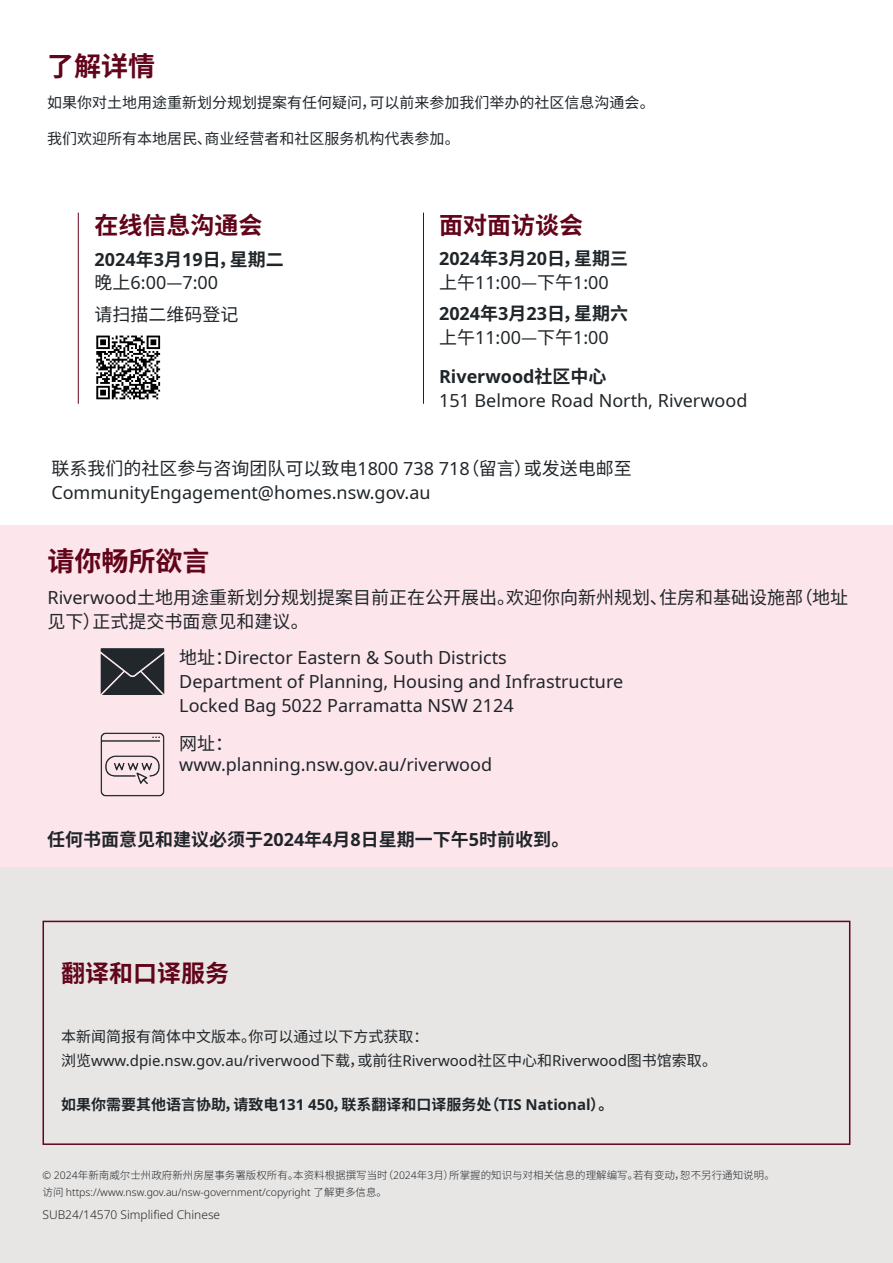
<style>
.page{position:relative;width:893px;height:1263px;background:#fff}
.page>*{position:absolute;margin:0;border:0;box-sizing:border-box;transform-origin:0 0}
.Heading_2__H2{font:700 27px "Noto Sans CJ Ksc";color:#62041a}
.Heading_2__H2-2{font:700 24px "Noto Sans CJ Ksc";color:#62041a}
.Bullets{font:18px/24px "Noto Sans";color:#1f2529}
.Bullets-2{font:18px/24px "Noto Sans CJ Ksc";color:#1f2529}
.Heading_3__H3{font:18px "Noto Sans";color:#1f2529}
.Heading_3__H3-2{font:700 18px "Noto Sans";color:#1f2529}
.Bullets-3{font:700 18px "Noto Sans CJ Ksc";color:#1f2529}
.Heading_2__H2-3{font:700 18px "Noto Sans";color:#1f2529}
.Heading_3__H3-3{font:18px "Noto Sans CJ Ksc";color:#1f2529}
.t1{font:15px "Noto Sans CJ Ksc";color:#1f2529}
.t2{font:15px "Noto Sans";color:#1f2529}
.t3{font:700 15px "Noto Sans CJ Ksc";color:#1f2529}
.Bullets-4{font:300 12px "Noto Sans";color:#1f2529}
.Bullets-5{font:300 10.5px/16.5px "Noto Sans CJ Ksc";color:#1f2529}
.s1{font-family:"Noto Sans CJ Ksc"}
.s2{font-family:"Noto Sans"}
</style>
<div class="page">
<div style="left:0;top:525px;width:893px;height:342px;background:#fce5eb"></div>
<img style="left:100px;top:648px;width:65px;height:47px">
<img style="left:100px;top:732px;width:65px;height:65px">
<div style="left:0;top:867px;width:893px;height:396px;background:#e8e6e5"></div>
<div style="left:43px;top:921px;width:807px;height:224px;border:2px solid #62041a"></div>
<svg style="left:97px;top:336px;width:63px;height:63px"></svg>
<div style="left:93px;top:332px;width:71px;height:71px;border:3px solid #fff"></div>
<hr style="left:78px;top:213px;width:1px;height:191px;background:#62041a">
<hr style="left:423px;top:213px;width:1px;height:191px;background:#62041a">
<h2 class="Heading_2__H2" style="left:47px;top:51px;width:109px">了解详情</h2>
<p class="t1" style="left:47px;top:94px;width:609px">如果你对土地用途重新划分规划提案有任何疑问，可以前来参加我们举办的社区信息沟通会。</p>
<p class="t1" style="left:47px;top:130px;width:414px">我们欢迎所有本地居民、商业经营者和社区服务机构代表参加。</p>
<h2 class="Heading_2__H2-2" style="left:95px;top:212px;width:169px">在线信息沟通会</h2>
<h2 class="Heading_2__H2-3" style="left:95px;top:247px;width:191px">2024<span class="s1">年</span>3<span class="s1">月</span>19<span class="s1">日，星期二</span></h2>
<h3 class="Heading_3__H3" style="left:95px;top:270px;width:125px"><span class="s1">晚上</span>6:00<span class="s1">—</span>7:00</h3>
<h3 class="Heading_3__H3-3" style="left:95px;top:304px;width:145px">请扫描二维码登记</h3>
<h2 class="Heading_2__H2-2" style="left:439px;top:212px;width:145px">面对面访谈会</h2>
<h3 class="Heading_3__H3-2" style="left:439px;top:245px;width:191px">2024<span class="s1">年</span>3<span class="s1">月</span>20<span class="s1">日，星期三</span></h3>
<h3 class="Heading_3__H3" style="left:439px;top:270px;width:171px"><span class="s1">上午</span>11:00<span class="s1">—下午</span>1:00</h3>
<h3 class="Heading_3__H3-2" style="left:439px;top:301px;width:191px">2024<span class="s1">年</span>3<span class="s1">月</span>23<span class="s1">日，星期六</span></h3>
<h3 class="Heading_3__H3" style="left:439px;top:325px;width:171px"><span class="s1">上午</span>11:00<span class="s1">—下午</span>1:00</h3>
<h3 class="Heading_3__H3-2" style="left:439px;top:364px;width:169px">Riverwood<span class="s1">社区中心</span></h3>
<h3 class="Heading_3__H3" style="left:439px;top:388px;width:310px">151 Belmore Road North, Riverwood</h3>
<p class="Bullets" style="left:51px;top:457px;width:582px"><span class="s1">联系我们的社区参与咨询团队可以致电</span>1800 738 718<span class="s1">（留言）或发送电邮至<br></span>CommunityEngagement@homes.nsw.gov.au</p>
<h2 class="Heading_2__H2" style="left:47px;top:546px;width:164px">请你畅所欲言</h2>
<p class="Bullets-2" style="left:47px;top:585px;width:802px"><span class="s2">Riverwood</span>土地用途重新划分规划提案目前正在公开展出。欢迎你向新州规划、住房和基础设施部（地址见下）正式提交书面意见和建议。</p>
<p class="Bullets" style="left:179px;top:646px;width:329px"><span class="s1">地址：</span>Director Eastern &amp; South Districts</p>
<p class="Bullets" style="left:179px;top:670px;width:445px">Department of Planning, Housing and Infrastructure</p>
<p class="Bullets" style="left:179px;top:694px;width:336px">Locked Bag 5022 Parramatta NSW 2124</p>
<p class="Bullets-2" style="left:179px;top:732px;width:55px">网址：</p>
<p class="Bullets" style="left:179px;top:753px;width:314px">www.planning.nsw.gov.au/riverwood</p>
<p class="Bullets-3" style="left:47px;top:829px;width:524px">任何书面意见和建议必须于<span class="s2">2024</span>年<span class="s2">4</span>月<span class="s2">8</span>日星期一下午<span class="s2">5</span>时前收到。</p>
<h2 class="Heading_2__H2-2" style="left:61px;top:959px;width:169px">翻译和口译服务</h2>
<p class="t1" style="left:61px;top:1028px;width:369px">本新闻简报有简体中文版本。你可以通过以下方式获取：</p>
<p class="t2" style="left:61px;top:1050px;width:658px"><span class="s1">浏览</span>www.dpie.nsw.gov.au/riverwood<span class="s1">下载，或前往</span>Riverwood<span class="s1">社区中心和</span>Riverwood<span class="s1">图书馆索取。</span></p>
<p class="t3" style="left:61px;top:1096px;width:554px">如果你需要其他语言协助，请致电<span class="s2">131 450</span>，联系翻译和口译服务处（<span class="s2">TIS National</span>）。</p>
<p class="Bullets-5" style="left:43px;top:1167px;width:734px"><span class="s2">© 2024</span>年新南威尔士州政府新州房屋事务署版权所有。本资料根据撰写当时（<span class="s2">2024</span>年<span class="s2">3</span>月）所掌握的知识与对相关信息的理解编写。若有变动，恕不另行通知说明。访问 <span class="s2">https://www.nsw.gov.au/nsw-government/copyright</span> 了解更多信息。</p>
<p class="Bullets-4" style="left:43px;top:1206px;width:179px">SUB24/14570 Simplified Chinese</p>
</div>
